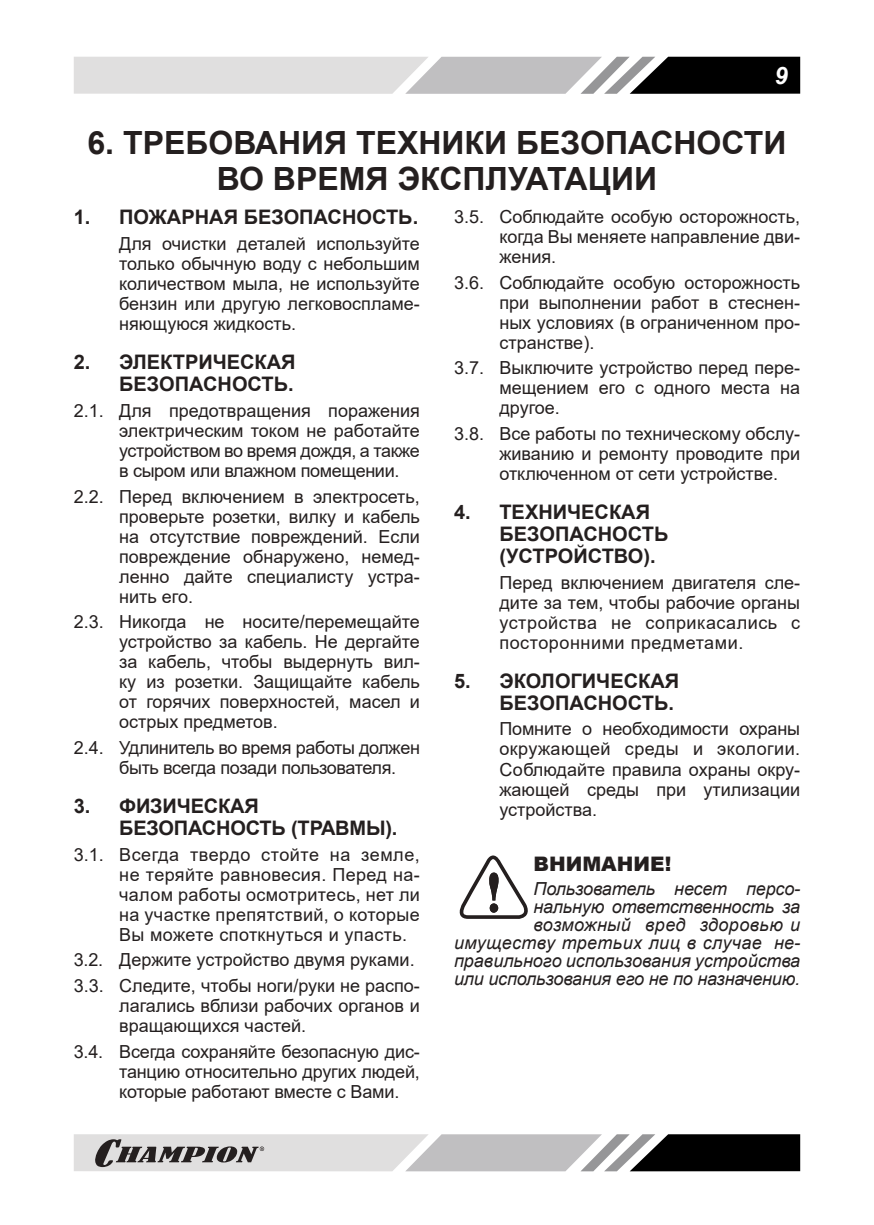
<style>
.page{position:relative;width:874px;height:1225px;background:#fff}
.page>*{position:absolute;margin:0;border:0;box-sizing:border-box;transform-origin:0 0}
.t1{font:700 32px/36px "Arial";color:#241f1f;text-align:center}
.t2{font:italic 700 24px "Arial";color:#fff}
.t3{font:700 20px/22px "Arial";color:#241f1f;text-align:right}
.t4{font:900 20px "Arial";color:#241f1f}
.t5{font:18px/20px "Arial";color:#241f1f;text-align:justify}
.t6{font:italic 18px/18px "Arial";letter-spacing:-.01em;color:#241f1f;text-align:right}
.t7{font:18px/20px "Arial";letter-spacing:-.02em;color:#241f1f}
</style>
<div class="page">
<svg style="left:74px;top:57px;width:725px;height:37px;background:#aaa"></svg>
<svg style="left:74px;top:1134px;width:725px;height:37px;background:#9f9e9e"></svg>
<svg style="left:459px;top:855px;width:69px;height:64px"></svg>
<h2 class="t2" style="left:774px;top:61px;width:15px">9</h2>
<h1 class="t1" style="left:87px;top:125px;width:700px">6. ТРЕБОВАНИЯ ТЕХНИКИ БЕЗОПАСНОСТИ<br>ВО ВРЕМЯ ЭКСПЛУАТАЦИИ</h1>
<p class="t3" style="left:74px;top:207px;width:346px">1. ПОЖАРНАЯ БЕЗОПАСНОСТЬ.</p>
<p class="t5" style="left:119px;top:234px;width:302px">Для очистки деталей используйте только обычную воду с небольшим количеством мыла, не используйте бензин или другую легковоспламе&shy;няющуюся жидкость.</p>
<p class="t3" style="left:74px;top:351px;width:223px">2. ЭЛЕКТРИЧЕСКАЯ<br>БЕЗОПАСНОСТЬ.</p>
<p class="t5" style="left:119px;top:400px;width:302px;text-indent:-45px">2.1. Для предотвращения поражения электрическим током не работайте устройством во время дождя, а также в сыром или влажном помещении.</p>
<p class="t5" style="left:119px;top:486px;width:302px;text-indent:-45px">2.2. Перед включением в электросеть, проверьте розетки, вилку и кабель на отсутствие повреждений. Если повреждение обнаружено, немед&shy;ленно дайте специалисту устра&shy;нить его.</p>
<p class="t5" style="left:119px;top:612px;width:302px;text-indent:-45px">2.3. Никогда не носите/перемещайте устройство за кабель. Не дергайте за кабель, чтобы выдернуть вил&shy;ку из розетки. Защищайте кабель от горячих поверхностей, масел и острых предметов.</p>
<p class="t7" style="left:119px;top:737px;width:302px;text-indent:-45px">2.4. Удлинитель во время работы должен быть всегда позади пользователя.</p>
<p class="t3" style="left:119px;top:795px;width:280px;text-align:left;text-indent:-45px">3. ФИЗИЧЕСКАЯ<br>БЕЗОПАСНОСТЬ (ТРАВМЫ).</p>
<p class="t5" style="left:119px;top:844px;width:302px;text-indent:-45px">3.1. Всегда твердо стойте на земле, не теряйте равновесия. Перед на&shy;чалом работы осмотритесь, нет ли на участке препятствий, о которые Вы можете споткнуться и упасть.</p>
<p class="t5" style="left:74px;top:947px;width:347px;line-height:25.6px">3.2. Держите устройство двумя руками.<br>3.3. Следите, чтобы ноги/руки не распо-</p>
<p class="t5" style="left:119px;top:995px;width:302px">лагались вблизи рабочих органов и вращающихся частей.</p>
<p class="t5" style="left:119px;top:1041px;width:302px;text-indent:-45px">3.4. Всегда сохраняйте безопасную дис&shy;танцию относительно других людей, которые работают вместе с Вами.</p>
<p class="t5" style="left:499px;top:206px;width:302px;text-indent:-45px">3.5. Соблюдайте особую осторожность, когда Вы меняете направление дви&shy;жения.</p>
<p class="t5" style="left:499px;top:272px;width:302px;text-indent:-45px">3.6. Соблюдайте особую осторожность при выполнении работ в стеснен&shy;ных условиях (в ограниченном про&shy;странстве).</p>
<p class="t5" style="left:499px;top:358px;width:302px;text-indent:-45px">3.7. Выключите устройство перед пере&shy;мещением его с одного места на другое.</p>
<p class="t5" style="left:499px;top:423px;width:302px;text-indent:-45px">3.8. Все работы по техническому обслу&shy;живанию и ремонту проводите при отключенном от сети устройстве.</p>
<p class="t3" style="left:499px;top:501px;width:170px;text-align:left;text-indent:-45px">4. ТЕХНИЧЕСКАЯ<br>БЕЗОПАСНОСТЬ (УСТРОЙСТВО).</p>
<p class="t5" style="left:499px;top:572px;width:302px">Перед включением двигателя сле&shy;дите за тем, чтобы рабочие органы устройства не соприкасались с посторонними предметами.</p>
<p class="t3" style="left:454px;top:670px;width:227px">5. ЭКОЛОГИЧЕСКАЯ<br>БЕЗОПАСНОСТЬ.</p>
<p class="t5" style="left:499px;top:719px;width:302px">Помните о необходимости охраны окружающей среды и экологии.<br>Соблюдайте правила охраны окру&shy;жающей среды при утилизации устройства.</p>
<p class="t4" style="left:533px;top:849px;width:139px">ВНИМАНИЕ!</p>
<p class="t6" style="left:454px;top:879px;width:347px">Пользователь несет персо-<br>нальную ответственность за возможный вред здоровью и имуществу третьих лиц в случае не&shy;правильного использования устройства или использования его не по назначению.</p>
</div>
